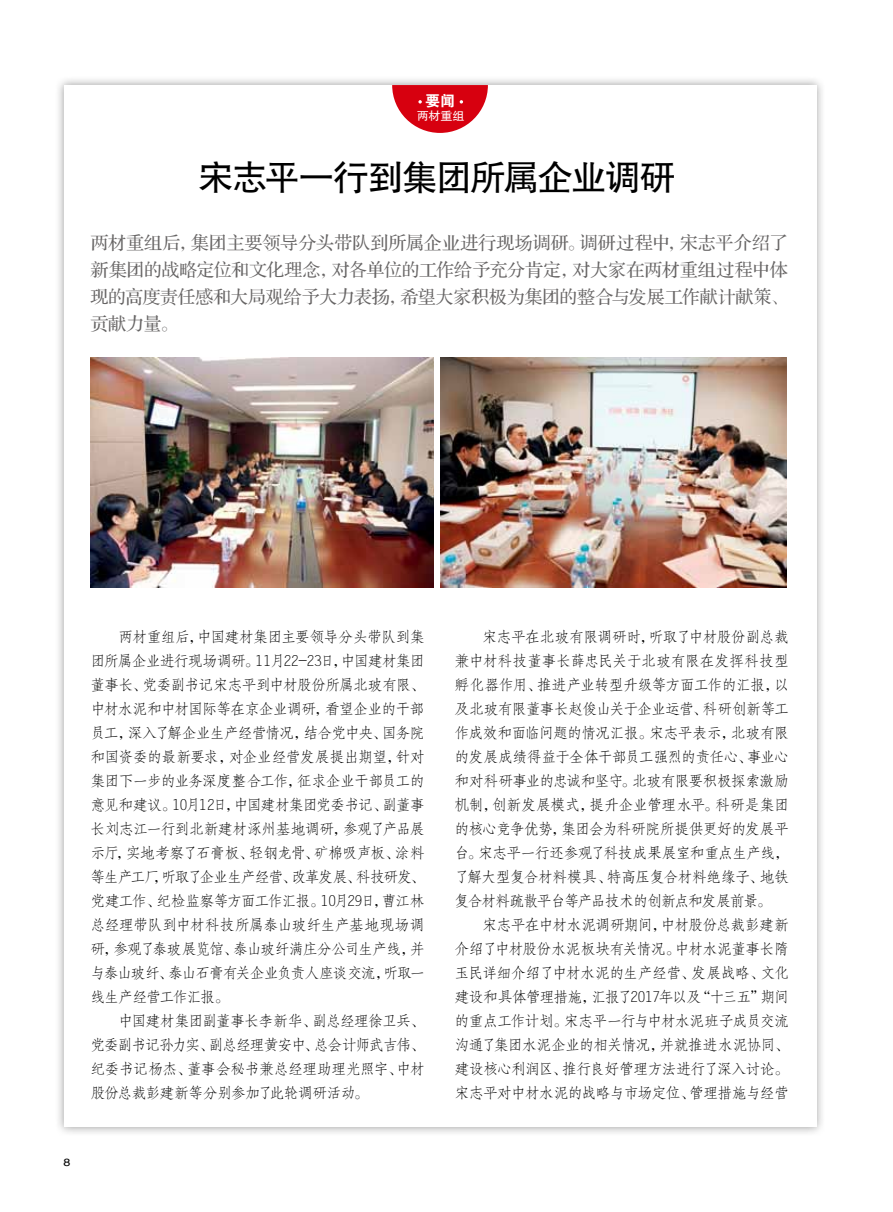
<style>
.page{position:relative;width:893px;height:1212px;background:#fff}
.page>*{position:absolute;margin:0;border:0;box-sizing:border-box;transform-origin:0 0}
.t1{font:36px "FZHTJW GB1 0";letter-spacing:-.05em;color:#000}
.t2{font:18px/27px "FZS3 JW GB1 0";letter-spacing:-.015em;color:#666464;text-align:justify}
.t3{font:15px/24px "FZFSJW GB1 0";letter-spacing:-.065em;color:#000;text-align:justify}
.t4{font:15px "FZDHTJW GB1 0";color:#fff}
.t5{font:12px "FZHTJW GB1 0";color:#fff}
.t6{font:10.5px "Helvetica";color:#000;scale:1.2 1}
</style>
<div class="page">
<div style="left:54px;top:75px;width:772px;height:1061px;background:#000;opacity:.37"></div>
<div style="left:64px;top:85px;width:752px;height:1042px;background:#fff"></div>
<svg style="left:392px;top:85px;width:96px;height:48px"></svg>
<img style="left:90px;top:358px;width:344px;height:229px">
<img style="left:440px;top:358px;width:346px;height:229px">
<p class="t4" style="left:425px;top:93px;width:31px">要闻</p>
<p class="t5" style="left:417px;top:109px;width:49px">两材重组</p>
<h1 class="t1" style="left:198px;top:158px;width:480px">宋志平一行到集团所属企业调研</h1>
<p class="t2" style="left:90px;top:230px;width:699px">两材重组后，集团主要领导分头带队到所属企业进行现场调研。调研过程中，宋志平介绍了新集团的战略定位和文化理念，对各单位的工作给予充分肯定，对大家在两材重组过程中体现的高度责任感和大局观给予大力表扬，希望大家积极为集团的整合与发展工作献计献策、贡献力量。</p>
<p class="t3" style="left:90px;top:625px;width:336px;text-indent:28px">两材重组后，中国建材集团主要领导分头带队到集团所属企业进行现场调研。11月22-23日，中国建材集团董事长、党委副书记宋志平到中材股份所属北玻有限、中材水泥和中材国际等在京企业调研，看望企业的干部员工，深入了解企业生产经营情况，结合党中央、国务院和国资委的最新要求，对企业经营发展提出期望，针对集团下一步的业务深度整合工作，征求企业干部员工的意见和建议。10月12日，中国建材集团党委书记、副董事长刘志江一行到北新建材涿州基地调研，参观了产品展示厅，实地考察了石膏板、轻钢龙骨、矿棉吸声板、涂料等生产工厂，听取了企业生产经营、改革发展、科技研发、党建工作、纪检监察等方面工作汇报。10月29日，曹江林总经理带队到中材科技所属泰山玻纤生产基地现场调研，参观了泰玻展览馆、泰山玻纤满庄分公司生产线，并与泰山玻纤、泰山石膏有关企业负责人座谈交流，听取一线生产经营工作汇报。</p>
<p class="t3" style="left:90px;top:1009px;width:336px;text-indent:28px">中国建材集团副董事长李新华、副总经理徐卫兵、党委副书记孙力实、副总经理黄安中、总会计师武吉伟、纪委书记杨杰、董事会秘书兼总经理助理光照宇、中材股份总裁彭建新等分别参加了此轮调研活动。</p>
<p class="t6" style="left:63px;top:1154px;width:7px">8</p>
<p class="t3" style="left:455px;top:625px;width:336px;text-indent:28px">宋志平在北玻有限调研时，听取了中材股份副总裁兼中材科技董事长薛忠民关于北玻有限在发挥科技型孵化器作用、推进产业转型升级等方面工作的汇报，以及北玻有限董事长赵俊山关于企业运营、科研创新等工作成效和面临问题的情况汇报。宋志平表示，北玻有限的发展成绩得益于全体干部员工强烈的责任心、事业心和对科研事业的忠诚和坚守。北玻有限要积极探索激励机制，创新发展模式，提升企业管理水平。科研是集团的核心竞争优势，集团会为科研院所提供更好的发展平台。宋志平一行还参观了科技成果展室和重点生产线，了解大型复合材料模具、特高压复合材料绝缘子、地铁复合材料疏散平台等产品技术的创新点和发展前景。</p>
<p class="t3" style="left:455px;top:913px;width:336px;text-indent:28px">宋志平在中材水泥调研期间，中材股份总裁彭建新介绍了中材股份水泥板块有关情况。中材水泥董事长隋玉民详细介绍了中材水泥的生产经营、发展战略、文化建设和具体管理措施，汇报了2017年以及“十三五”期间的重点工作计划。宋志平一行与中材水泥班子成员交流沟通了集团水泥企业的相关情况，并就推进水泥协同、建设核心利润区、推行良好管理方法进行了深入讨论。宋志平对中材水泥的战略与市场定位、管理措施与经营</p>
</div>
